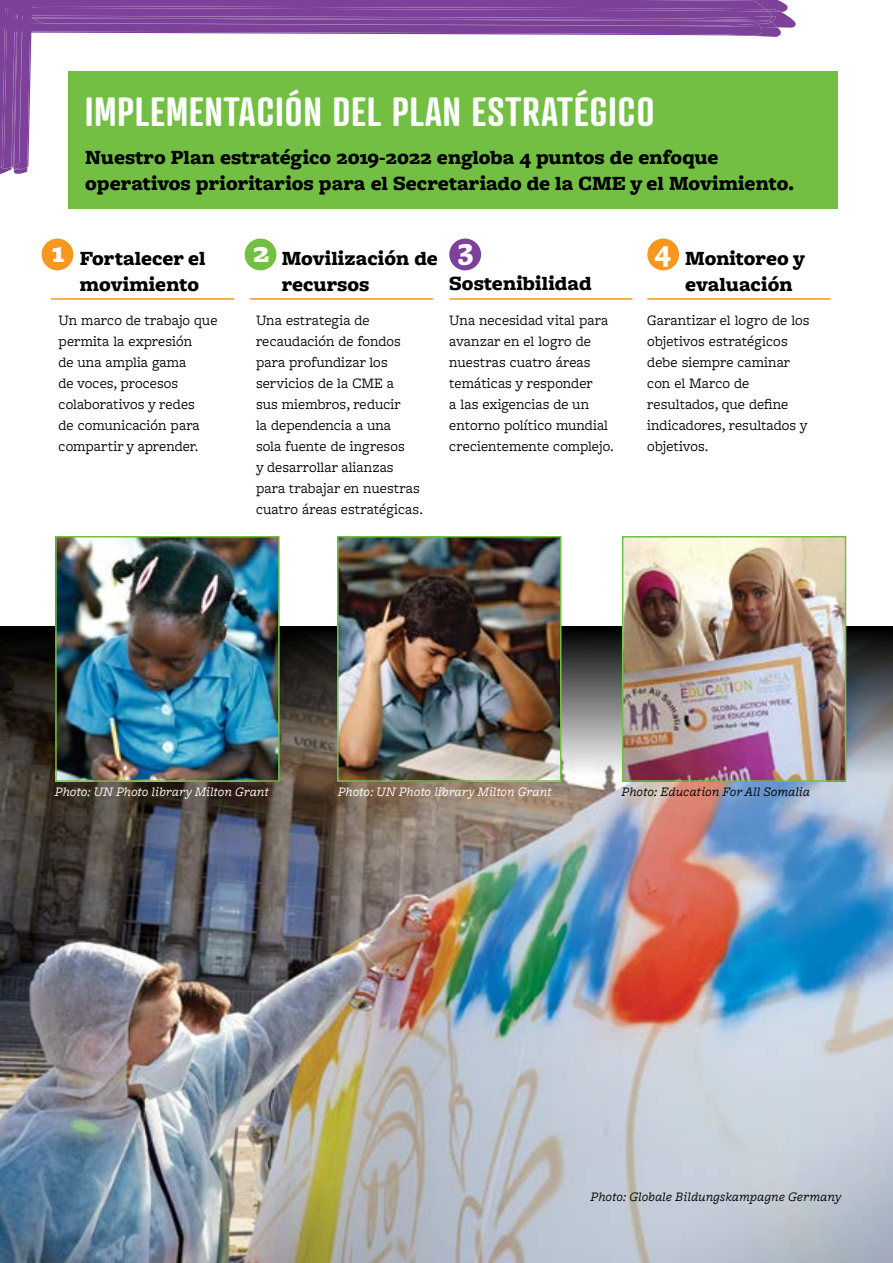
<style>
.page{position:relative;width:893px;height:1263px;background:#fff}
.page>*{position:absolute;margin:0;border:0;box-sizing:border-box;transform-origin:0 0}
.t1{font:600 39.45px "Atrament";letter-spacing:.03em;color:#fff}
.t2{font:900 30.45px "Freight Macro Pro";color:#fff}
.t3{font:900 21px/25.5px "Freight Macro Pro";color:#000}
.t4{font:15px/21px "Freight Macro Pro";color:#000}
.t5{font:italic 13.5px "Freight Macro Pro";color:#000}
.t6{font:italic 13.5px "Freight Macro Pro";color:#fff}
</style>
<div class="page">
<img style="left:0;top:825px;width:893px;height:438px">
<img style="left:0;top:626px;width:893px;height:199px">
<div style="left:68px;top:71px;width:770px;height:137px;background:#72bf44"></div>
<svg style="left:0;top:0;width:796px;height:174px"></svg>
<img style="left:58px;top:539px;width:219px;height:240px">
<div style="left:55px;top:536px;width:225px;height:246px;border:2px solid #72bf44"></div>
<img style="left:340px;top:539px;width:218px;height:240px">
<div style="left:337px;top:536px;width:224px;height:246px;border:2px solid #72bf44"></div>
<img style="left:625px;top:539px;width:218px;height:240px">
<div style="left:622px;top:536px;width:224px;height:246px;border:2px solid #72bf44"></div>
<hr style="left:51px;top:298px;width:183px;height:2px;background:#f8971d">
<div style="left:42px;top:239px;width:31px;height:31px;background:#f8971d;border-radius:50%"></div>
<hr style="left:250px;top:298px;width:183px;height:2px;background:#f8971d">
<div style="left:245px;top:239px;width:31px;height:31px;background:#72bf44;border-radius:50%"></div>
<hr style="left:449px;top:298px;width:183px;height:2px;background:#f8971d">
<div style="left:449px;top:239px;width:32px;height:31px;background:#7d4199;border-radius:50%"></div>
<hr style="left:647px;top:298px;width:183px;height:2px;background:#f8971d">
<div style="left:647px;top:239px;width:32px;height:31px;background:#f8971d;border-radius:50%"></div>
<h1 class="t1" style="left:85px;top:87px;width:571px">IMPLEMENTACIÓN DEL PLAN ESTRATÉGICO</h1>
<h3 class="t3" style="left:85px;top:144px;width:710px">Nuestro Plan estratégico 2019-2022 engloba 4 puntos de enfoque operativos prioritarios para el Secretariado de la CME y el Movimiento.</h3>
<h2 class="t2" style="left:52px;top:231px;width:14px">1</h2>
<h3 class="t3" style="left:80px;top:245px;width:127px">Fortalecer el movimiento</h3>
<p class="t4" style="left:59px;top:309px;width:160px">Un marco de trabajo que permita la expresión<br>de una amplia gama<br>de voces, procesos colaborativos y redes<br>de comunicación para compartir y aprender.</p>
<h2 class="t2" style="left:253px;top:231px;width:18px">2</h2>
<h3 class="t3" style="left:282px;top:245px;width:158px">Movilización de recursos</h3>
<p class="t4" style="left:256px;top:309px;width:169px">Una estrategia de recaudación de fondos para profundizar los servicios de la CME a<br>sus miembros, reducir<br>la dependencia a una<br>sola fuente de ingresos<br>y desarrollar alianzas para trabajar en nuestras cuatro áreas estratégicas.</p>
<h2 class="t2" style="left:458px;top:228px;width:17px">3</h2>
<h3 class="t3" style="left:449px;top:270px;width:144px">Sostenibilidad</h3>
<p class="t4" style="left:449px;top:309px;width:166px">Una necesidad vital para avanzar en el logro de nuestras cuatro áreas temáticas y responder<br>a las exigencias de un entorno político mundial crecientemente complejo.</p>
<h2 class="t2" style="left:654px;top:230px;width:18px">4</h2>
<h3 class="t3" style="left:685px;top:245px;width:121px">Monitoreo y evaluación</h3>
<p class="t4" style="left:647px;top:309px;width:164px">Garantizar el logro de los objetivos estratégicos debe siempre caminar con el Marco de resultados, que define indicadores, resultados y objetivos.</p>
<p class="t6" style="left:55px;top:782px;width:216px">Photo: UN Photo library Milton Grant</p>
<p class="t6" style="left:338px;top:782px;width:216px">Photo: UN Photo library Milton Grant</p>
<p class="t5" style="left:622px;top:782px;width:190px">Photo: Education For All Somalia</p>
<p class="t5" style="left:591px;top:1187px;width:252px">Photo: Globale Bildungskampagne Germany</p>
</div>
